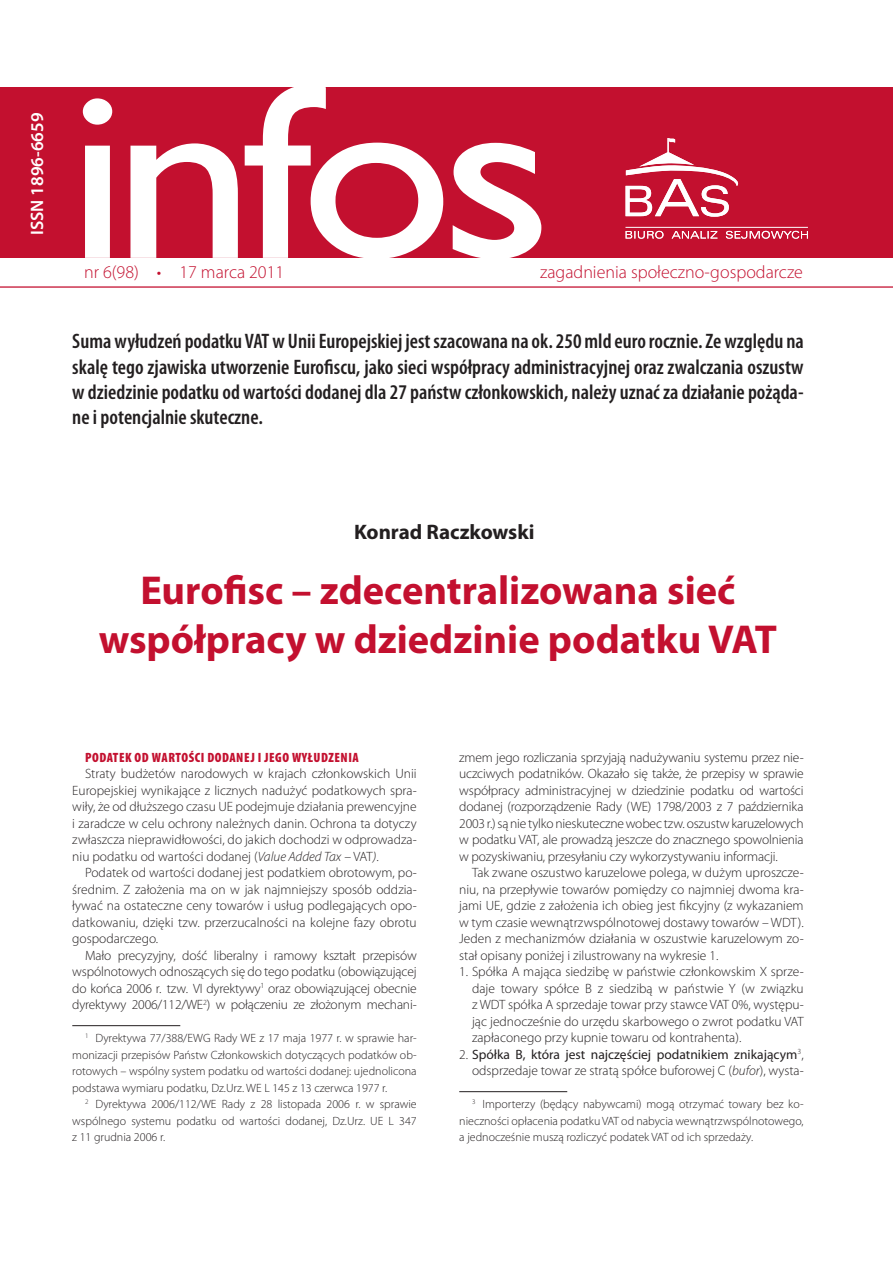
<style>
.page{position:relative;width:893px;height:1263px;background:#fff}
.page>*{position:absolute;margin:0;border:0;box-sizing:border-box;transform-origin:0 0}
.Tytul{font:700 40.5px/48.6px "Myriad Pro";color:#c3102f;text-align:center}
.lead{font:600 condensed 21px/25.2px "Myriad Pro";color:#231f20;text-align:justify}
.autor{font:700 21px "Myriad Pro";color:#231f20}
.tekst{font:300 18px "Myriad Pro";color:#c3102f}
.tekst-2{font:600 18px "Myriad Pro";color:#fff}
.tekst-3{font:300 13.5px/16.5px "Myriad Pro";color:#231f20;text-align:justify}
.przypis{font:300 13.5px/16.5px "Myriad Pro";letter-spacing:-.01em;color:#231f20;text-align:justify}
.punkt{font:300 13.5px/16.5px "Myriad Pro";color:#231f20;text-align:justify}
.Podtytul_1{font:900 condensed 13.5px "Myriad Pro";letter-spacing:.04em;color:#c3102f}
.przypis-2{font:300 12px/16.5px "Myriad Pro";color:#231f20;text-align:justify}
.s1{font-style:italic}
.s2{font-weight:400}
</style>
<div class="page">
<hr style="left:72px;top:1025px;width:108px;height:1px;background:#231f20">
<div style="left:0;top:87px;width:893px;height:170px;background:#c3102f"></div>
<hr style="left:0;top:286px;width:893px;height:2px;background:#c3102f">
<svg style="left:130px;top:143px;width:108px;height:115px"></svg>
<svg style="left:453px;top:143px;width:88px;height:115px"></svg>
<svg style="left:245px;top:87px;width:198px;height:171px"></svg>
<svg style="left:83px;top:98px;width:29px;height:160px"></svg>
<svg style="left:626px;top:138px;width:113px;height:79px"></svg>
<svg style="left:626px;top:231px;width:182px;height:8px"></svg>
<hr style="left:625px;top:227px;width:183px;height:1px;background:#fff">
<hr style="left:459px;top:1091px;width:108px;height:1px;background:#231f20">
<p class="tekst-2" style="left:26px;top:235px;width:124px;rotate:-90deg">ISSN 1896‑6659</p>
<p class="tekst" style="left:84px;top:261px;width:202px">nr 6(98) • 17 marca 2011</p>
<p class="tekst" style="left:540px;top:261px;width:264px">zagadnienia społeczno‑gospodarcze</p>
<p class="lead" style="left:72px;top:328px;width:733px">Suma wyłudzeń podatku VAT w Unii Europejskiej jest szacowana na ok. 250 mld euro rocznie. Ze względu na skalę tego zjawiska utworzenie Eurofiscu, jako sieci współpracy administracyjnej oraz zwalczania oszustw w dziedzinie podatku od wartości dodanej dla 27 państw członkowskich, należy uznać za działanie pożąda&shy;ne i potencjalnie skuteczne.</p>
<p class="autor" style="left:354px;top:519px;width:182px">Konrad Raczkowski</p>
<p class="Tytul" style="left:99px;top:565px;width:680px">Eurofisc – zdecentralizowana sieć współpracy w dziedzinie podatku VAT</p>
<p class="Podtytul_1" style="left:85px;top:748px;width:275px">PODATEK OD WARTOŚCI DODANEJ I JEGO WYŁUDZENIA</p>
<p class="tekst-3" style="left:72px;top:765px;width:346px;text-indent:13px">Straty budżetów narodowych w krajach członkowskich Unii Europejskiej wynikające z licznych nadużyć podatkowych spra&shy;wiły, że od dłuższego czasu UE podejmuje działania prewencyjne i zaradcze w celu ochrony należnych danin. Ochrona ta dotyczy zwłaszcza nieprawidłowości, do jakich dochodzi w odprowadza&shy;niu podatku od wartości dodanej (<span class="s1">Value Added Tax</span> – VAT<span class="s1">)</span>.</p>
<p class="tekst-3" style="left:72px;top:864px;width:346px;text-indent:13px">Podatek od wartości dodanej jest podatkiem obrotowym, po&shy;średnim. Z założenia ma on w jak najmniejszy sposób oddzia&shy;ływać na ostateczne ceny towarów i usług podlegających opo&shy;datkowaniu, dzięki tzw. przerzucalności na kolejne fazy obrotu gospodarczego.</p>
<p class="tekst-3" style="left:72px;top:947px;width:346px;text-indent:13px">Mało precyzyjny, dość liberalny i ramowy kształt przepisów wspólnotowych odnoszących się do tego podatku (obowiązującej do końca 2006 r. tzw. VI dyrektywy<sup>1</sup> oraz obowiązującej obecnie dyrektywy 2006/112/WE<sup>2</sup>) w połączeniu ze złożonym mechani-</p>
<p class="przypis-2" style="left:72px;top:1030px;width:346px;text-indent:13px"><sup>1</sup> Dyrektywa 77/388/EWG Rady WE z 17 maja 1977 r. w sprawie har&shy;monizacji przepisów Państw Członkowskich dotyczących podatków ob&shy;rotowych – wspólny system podatku od wartości dodanej: ujednolicona podstawa wymiaru podatku, Dz.Urz. WE L 145 z 13 czerwca 1977 r.</p>
<p class="przypis-2" style="left:72px;top:1096px;width:346px;text-indent:13px"><sup>2</sup> Dyrektywa 2006/112/WE Rady z 28 listopada 2006 r. w sprawie wspólnego systemu podatku od wartości dodanej, Dz.Urz. UE L 347 z 11 grudnia 2006 r.</p>
<p class="przypis" style="left:459px;top:749px;width:346px">zmem jego rozliczania sprzyjają nadużywaniu systemu przez nie&shy;uczciwych podatników. Okazało się także, że przepisy w sprawie współpracy administracyjnej w dziedzinie podatku od wartości dodanej (rozporządzenie Rady (WE) 1798/2003 z 7 października 2003 r.) są nie tylko nieskuteczne wobec tzw. oszustw karuzelowych w podatku VAT, ale prowadzą jeszcze do znacznego spowolnienia w pozyskiwaniu, przesyłaniu czy wykorzystywaniu informacji.</p>
<p class="tekst-3" style="left:459px;top:864px;width:346px;text-indent:13px">Tak zwane oszustwo karuzelowe polega, w dużym uproszcze&shy;niu, na przepływie towarów pomiędzy co najmniej dwoma kra&shy;jami UE, gdzie z założenia ich obieg jest fikcyjny (z wykazaniem w tym czasie wewnątrzwspólnotowej dostawy towarów – WDT).<br>Jeden z mechanizmów działania w oszustwie karuzelowym zo&shy;stał opisany poniżej i zilustrowany na wykresie 1.</p>
<p class="punkt" style="left:472px;top:963px;width:333px;text-indent:-13px">1. Spółka A mająca siedzibę w państwie członkowskim X sprze&shy;daje towary spółce B z siedzibą w państwie Y (w związku z WDT spółka A sprzedaje towar przy stawce VAT 0%, występu&shy;jąc jednocześnie do urzędu skarbowego o zwrot podatku VAT zapłaconego przy kupnie towaru od kontrahenta).</p>
<p class="punkt" style="left:459px;top:1046px;width:346px;text-align:right">2. <span class="s2">Spółka B, która jest najczęściej podatnikiem znikającym</span><sup>3</sup>, odsprzedaje towar ze stratą spółce buforowej C (<span class="s1">bufor</span>), wysta-</p>
<p class="przypis-2" style="left:459px;top:1096px;width:346px;text-indent:13px"><sup>3</sup> Importerzy (będący nabywcami) mogą otrzymać towary bez ko&shy;nieczności opłacenia podatku VAT od nabycia wewnątrzwspólnotowego, a jednocześnie muszą rozliczyć podatek VAT od ich sprzedaży.</p>
</div>
